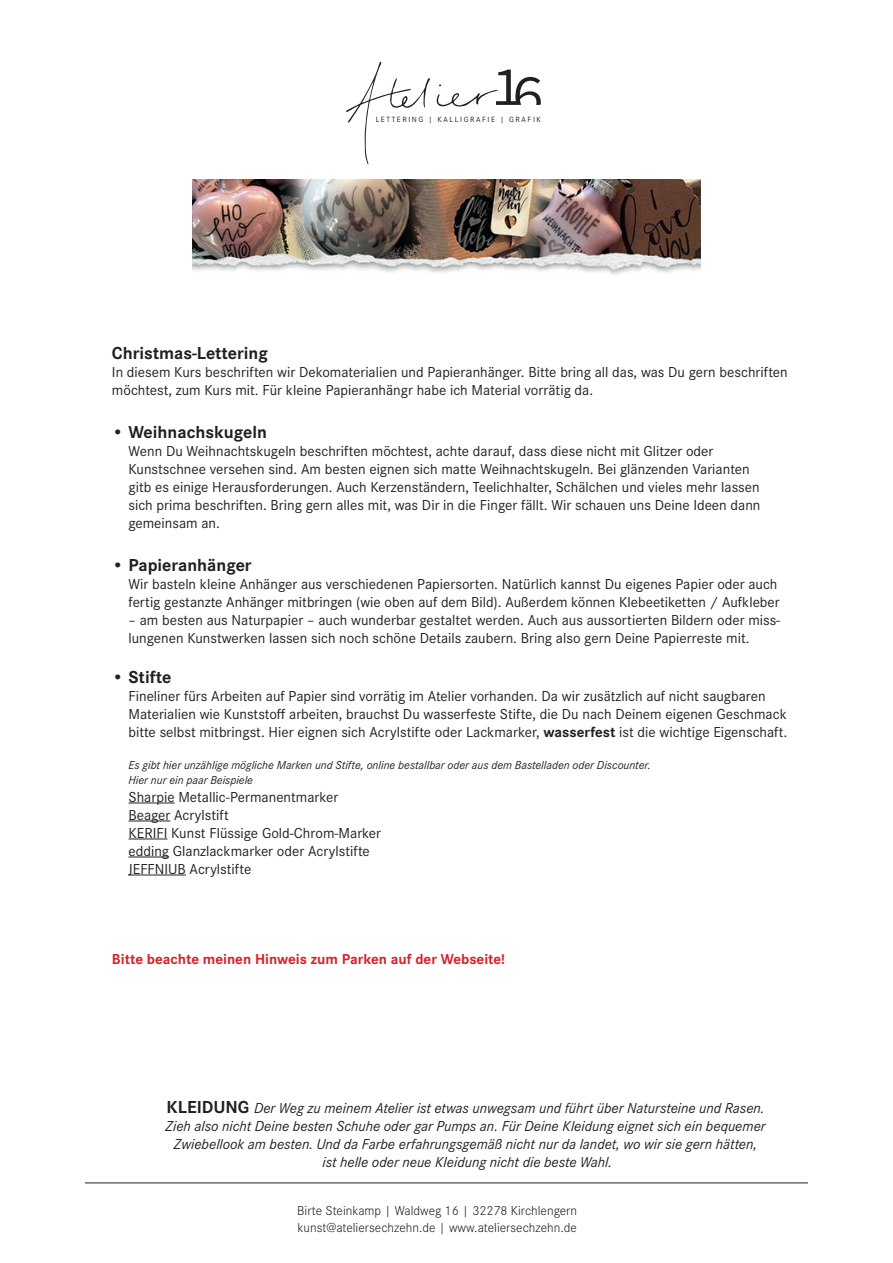
<style>
.page{position:relative;width:893px;height:1263px;background:#fff}
.page>*{position:absolute;margin:0;border:0;box-sizing:border-box;transform-origin:0 0}
.t1{font:700 18px "Corporate S";color:#231f20}
.t2{font:15px/18px "Corporate S";color:#231f20}
.t3{font:italic 15px/18px "Corporate S";color:#231f20;text-align:center}
.t4{font:700 15px "Corporate S";color:#d1232a}
.t5{font:300 13.5px/16.2px "Corporate S";color:#231f20}
.t6{font:italic 12px/14.4px "Corporate S";color:#231f20}
.t7{font:7.8px "Corporate S Pro";letter-spacing:.2em;color:#231f20}
.s1{font-weight:700}
.s2{font-weight:700;font-style:normal;font-size:18px}
</style>
<div class="page">
<svg style="left:346px;top:62px;width:84px;height:102px"></svg>
<svg style="left:437px;top:70px;width:104px;height:37px"></svg>
<hr style="left:128px;top:802px;width:47px;height:1px;background:#231f20">
<hr style="left:128px;top:820px;width:42px;height:1px;background:#231f20">
<hr style="left:128px;top:838px;width:39px;height:1px;background:#231f20">
<hr style="left:128px;top:856px;width:41px;height:1px;background:#231f20">
<hr style="left:128px;top:874px;width:58px;height:1px;background:#231f20">
<img style="left:193px;top:179px;width:507px;height:96px">
<hr style="left:85px;top:1183px;width:723px;height:1px;background:#231f20">
<p class="t7" style="left:376px;top:114px;width:167px">LETTERING | KALLIGRAFIE | GRAFIK</p>
<p class="t1" style="left:112px;top:340px;width:157px">Christmas-Lettering</p>
<p class="t2" style="left:112px;top:362px;width:677px">In diesem Kurs beschriften wir Dekomaterialien und Papieranhänger. Bitte bring all das, was Du gern beschriften möchtest, zum Kurs mit. Für kleine Papieranhängr habe ich Material vorrätig da.</p>
<p class="t1" style="left:112px;top:419px;width:156px">• Weihnachskugeln</p>
<p class="t2" style="left:128px;top:441px;width:633px">Wenn Du Weihnachtskugeln beschriften möchtest, achte darauf, dass diese nicht mit Glitzer oder Kunstschnee versehen sind. Am besten eignen sich matte Weihnachtskugeln. Bei glänzenden Varianten gitb es einige Herausforderungen. Auch Kerzenständern, Teelichhalter, Schälchen und vieles mehr lassen sich prima beschriften. Bring gern alles mit, was Dir in die Finger fällt. Wir schauen uns Deine Ideen dann gemeinsam an.</p>
<p class="t1" style="left:112px;top:553px;width:141px">• Papieranhänger</p>
<p class="t2" style="left:128px;top:574px;width:653px">Wir basteln kleine Anhänger aus verschiedenen Papiersorten. Natürlich kannst Du eigenes Papier oder auch fertig gestanzte Anhänger mitbringen (wie oben auf dem Bild). Außerdem können Klebeetiketten / Aufkleber</p>
<p class="t2" style="left:128px;top:610px;width:653px">– am besten aus Naturpapier – auch wunderbar gestaltet werden. Auch aus aussortierten Bildern oder miss&shy;lungenen Kunstwerken lassen sich noch schöne Details zaubern. Bring also gern Deine Papierreste mit.</p>
<p class="t1" style="left:112px;top:664px;width:61px">• Stifte</p>
<p class="t2" style="left:128px;top:686px;width:660px">Fineliner fürs Arbeiten auf Papier sind vorrätig im Atelier vorhanden. Da wir zusätzlich auf nicht saugbaren<br>Materialien wie Kunststoff arbeiten, brauchst Du wasserfeste Stifte, die Du nach Deinem eigenen Geschmack bitte selbst mitbringst. Hier eignen sich Acrylstifte oder Lackmarker, <span class="s1">wasserfest</span> ist die wichtige Eigenschaft.</p>
<p class="t6" style="left:128px;top:758px;width:524px">Es gibt hier unzählige mögliche Marken und Stifte, online bestallbar oder aus dem Bastelladen oder Discounter.<br>Hier nur ein paar Beispiele</p>
<p class="t2" style="left:128px;top:787px;width:254px">Sharpie Metallic-Permanentmarker<br>Beager Acrylstift<br>KERIFI Kunst Flüssige Gold-Chrom-Marker edding Glanzlackmarker oder Acrylstifte<br>JEFFNIUB Acrylstifte</p>
<p class="t4" style="left:112px;top:948px;width:395px">Bitte beachte meinen Hinweis zum Parken auf der Webseite!</p>
<p class="t3" style="left:166px;top:1098px;width:602px"><span class="s2">KLEIDUNG</span> Der Weg zu meinem Atelier ist etwas unwegsam und führt über Natursteine und Rasen.<br>Zieh also nicht Deine besten Schuhe oder gar Pumps an. Für Deine Kleidung eignet sich ein bequemer Zwiebellook am besten. Und da Farbe erfahrungsgemäß nicht nur da landet, wo wir sie gern hätten, ist helle oder neue Kleidung nicht die beste Wahl.</p>
<p class="t5" style="left:297px;top:1202px;width:281px">Birte Steinkamp | Waldweg 16 | 32278 Kirchlengern kunst@ateliersechzehn.de | www.ateliersechzehn.de</p>
</div>
